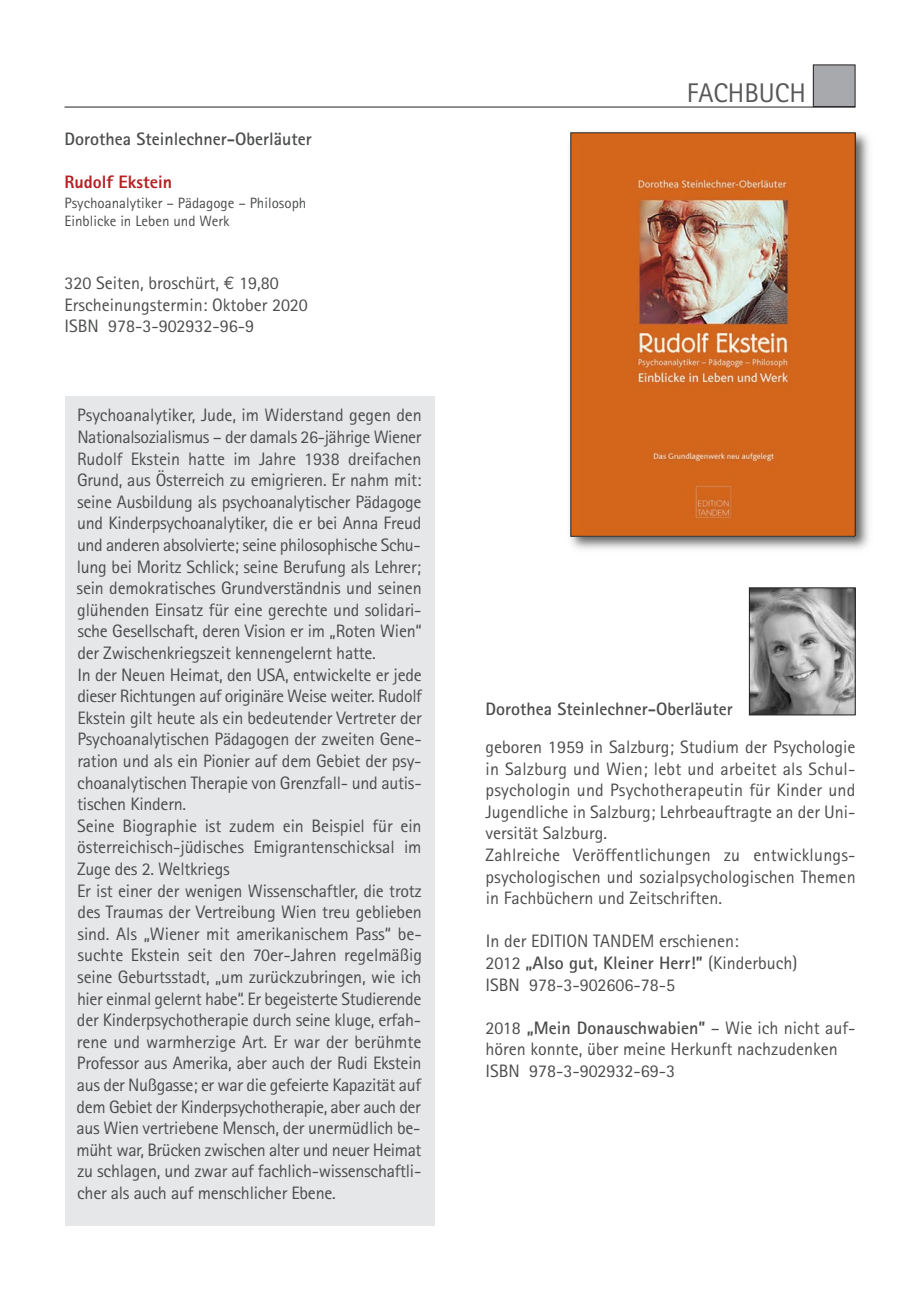
<style>
.page{position:relative;width:920px;height:1290px;background:#fff}
.page>*{position:absolute;margin:0;border:0;box-sizing:border-box;transform-origin:0 0}
.t1{font:27px "Rotis Sans Serif";color:#57585a}
.t2{font:18px/21.6px "Rotis Sans Serif";letter-spacing:-.015em;color:#4b4c4d}
.t3{font:18px/21.6px "Rotis Sans Serif";letter-spacing:.005em;color:#4b4c4d}
.t4{font:700 18px "Rotis Sans Serif";color:#4b4c4d}
.t5{font:800 18px "Rotis Sans Serif";color:#b62024}
.t6{font:15px/18px "Rotis Sans Serif";color:#4b4c4d}
.s1{font-family:"Euro Mono"}
.s2{font-weight:700}
</style>
<div class="page">
<div style="left:814px;top:65px;width:41px;height:41px;background:#a8a9ad"></div>
<div style="left:813px;top:65px;width:42px;height:42px;border:1px solid #231f20"></div>
<hr style="left:65px;top:107px;width:790px;height:1px;background:#231f20">
<div style="left:65px;top:396px;width:369px;height:829px;background:#e6e7e9"></div>
<img style="left:570px;top:132px;width:299px;height:417px">
<img style="left:573px;top:135px;width:280px;height:399px">
<img style="left:751px;top:590px;width:102px;height:123px">
<div style="left:749px;top:588px;width:106px;height:127px;border:1px solid #231f20"></div>
<p class="t4" style="left:64px;top:133px;width:249px">Dorothea Steinlechner-Oberläuter</p>
<p class="t5" style="left:64px;top:176px;width:109px">Rudolf Ekstein</p>
<p class="t6" style="left:65px;top:195px;width:243px">Psychoanalytiker – Pädagoge – Philosoph<br>Einblicke in Leben und Werk</p>
<p class="t2" style="left:65px;top:274px;width:245px">320 Seiten, broschürt, <span class="s1">€</span> 19,80<br>Erscheinungstermin: Oktober 2020<br>ISBN 978-3-902932-96-9</p>
<p class="t2" style="left:76px;top:406px;width:347px">Psychoanalytiker, Jude, im Widerstand gegen den Nationalsozialismus – der damals 26-jährige Wiener Rudolf Ekstein hatte im Jahre 1938 dreifachen Grund, aus Österreich zu emigrieren. Er nahm mit: seine Ausbildung als psychoanalytischer Pädagoge und Kinderpsychoanalytiker, die er bei Anna Freud und anderen absolvierte; seine philosophische Schu&shy;lung bei Moritz Schlick; seine Berufung als Lehrer; sein demokratisches Grundverständnis und seinen glühenden Einsatz für eine gerechte und solidari&shy;sche Gesellschaft, deren Vision er im „Roten Wien“ der Zwischenkriegszeit kennengelernt hatte.<br>In der Neuen Heimat, den USA, entwickelte er jede dieser Richtungen auf originäre Weise weiter. Rudolf Ekstein gilt heute als ein bedeutender Vertreter der Psychoanalytischen Pädagogen der zweiten Gene&shy;ration und als ein Pionier auf dem Gebiet der psy&shy;choanalytischen Therapie von Grenzfall- und autis&shy;tischen Kindern.<br>Seine Biographie ist zudem ein Beispiel für ein österreichisch-jüdisches Emigrantenschicksal im Zuge des 2. Weltkriegs<br>Er ist einer der wenigen Wissenschaftler, die trotz des Traumas der Vertreibung Wien treu geblieben sind. Als „Wiener mit amerikanischem Pass“ be&shy;suchte Ekstein seit den 70er-Jahren regelmäßig seine Geburtsstadt, „um zurückzubringen, wie ich hier einmal gelernt habe“. Er begeisterte Studierende der Kinderpsychotherapie durch seine kluge, erfah&shy;rene und warmherzige Art. Er war der berühmte Professor aus Amerika, aber auch der Rudi Ekstein aus der Nußgasse; er war die gefeierte Kapazität auf dem Gebiet der Kinderpsychotherapie, aber auch der aus Wien vertriebene Mensch, der unermüdlich be&shy;müht war, Brücken zwischen alter und neuer Heimat zu schlagen, und zwar auf fachlich-wissenschaftli&shy;cher als auch auf menschlicher Ebene.</p>
<h1 class="t1" style="left:687px;top:83px;width:121px">FACHBUCH</h1>
<p class="t4" style="left:485px;top:702px;width:249px">Dorothea Steinlechner-Oberläuter</p>
<p class="t3" style="left:485px;top:738px;width:372px">geboren 1959 in Salzburg; Studium der Psychologie in Salzburg und Wien; lebt und arbeitet als Schul&shy;psychologin und Psychotherapeutin für Kinder und Jugendliche in Salzburg; Lehrbeauftragte an der Uni&shy;versität Salzburg.<br>Zahlreiche Veröffentlichungen zu entwicklungs&shy;psychologischen und sozialpsychologischen Themen in Fachbüchern und Zeitschriften.</p>
<p class="t2" style="left:485px;top:932px;width:313px">In der EDITION TANDEM erschienen:<br>2012 <span class="s2">„Also gut, Kleiner Herr!”</span> (Kinderbuch)<br>ISBN 978-3-902606-78-5</p>
<p class="t2" style="left:485px;top:1019px;width:371px">2018 <span class="s2">„Mein Donauschwabien”</span> – Wie ich nicht auf&shy;hören konnte, über meine Herkunft nachzudenken<br>ISBN 978-3-902932-69-3</p>
</div>
